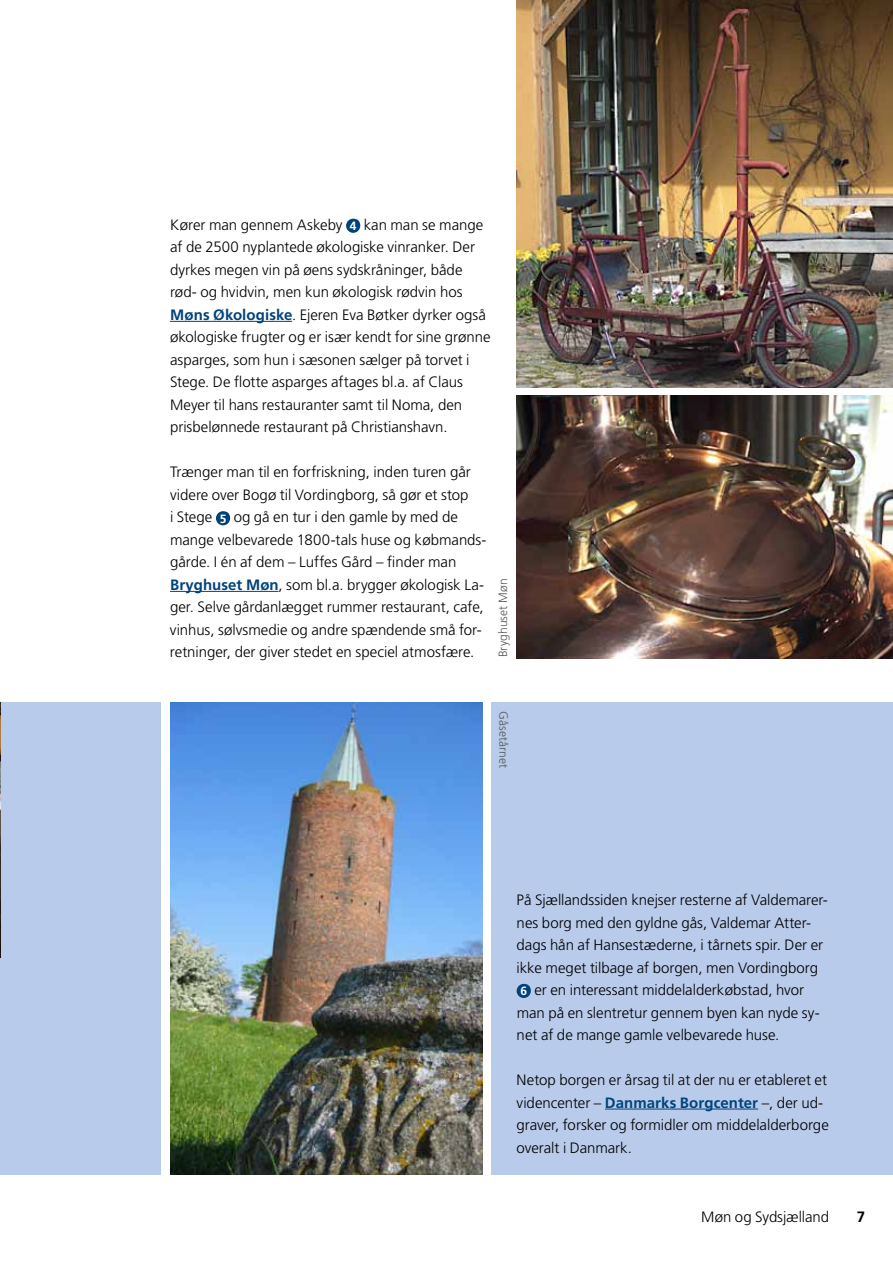
<style>
.page{position:relative;width:893px;height:1263px;background:#fff}
.page>*{position:absolute;margin:0;border:0;box-sizing:border-box;transform-origin:0 0}
.t1{font:300 15px/22.5px "Frutiger LT Std";color:#000}
.t2{font:700 15px "Frutiger LT Std";color:#000}
.t3{font:300 12px "Frutiger LT Std";letter-spacing:.005em;color:#565656}
.s1{font-weight:700;font-size:12px;color:#fff}
.s2{font-weight:700;color:#00437a}
</style>
<div class="page">
<div style="left:0;top:702px;width:893px;height:473px;background:#b9cbea"></div>
<hr style="left:170px;top:321px;width:122px;height:1px;background:#00437a">
<hr style="left:170px;top:591px;width:109px;height:1px;background:#00437a">
<div style="left:346px;top:219px;width:14px;height:14px;background:#00437a;border-radius:50%"></div>
<div style="left:216px;top:511px;width:14px;height:14px;background:#00437a;border-radius:50%"></div>
<img style="left:0;top:702px;width:1px;height:256px">
<img style="left:517px;top:0;width:376px;height:387px">
<img style="left:517px;top:396px;width:376px;height:262px">
<hr style="left:605px;top:1109px;width:153px;height:1px;background:#00437a">
<div style="left:517px;top:984px;width:14px;height:14px;background:#00437a;border-radius:50%"></div>
<div style="left:162px;top:702px;width:329px;height:473px;background:#fff"></div>
<img style="left:170px;top:702px;width:313px;height:473px">
<p class="t1" style="left:170px;top:214px;width:322px">Kører man gennem Askeby <span class="s1">4</span> kan man se mange af de 2500 nyplantede økologiske vinranker. Der dyrkes megen vin på øens sydskråninger, både rød- og hvidvin, men kun økologisk rødvin hos <span class="s2">Møns Økologiske</span>. Ejeren Eva Bøtker dyrker også økologiske frugter og er især kendt for sine grønne asparges, som hun i sæsonen sælger på torvet i Stege. De flotte asparges aftages bl.a. af Claus Meyer til hans restauranter samt til Noma, den prisbelønnede restaurant på Christianshavn.</p>
<p class="t1" style="left:170px;top:461px;width:318px">Trænger man til en forfriskning, inden turen går videre over Bogø til Vordingborg, så gør et stop<br>i Stege <span class="s1">5</span> og gå en tur i den gamle by med de mange velbevarede 1800-tals huse og købmands&shy;gårde. I én af dem – Luffes Gård – finder man <span class="s2">Bryghuset Møn</span>, som bl.a. brygger økologisk La&shy;ger. Selve gårdanlægget rummer restaurant, cafe, vinhus, sølvsmedie og andre spændende små for&shy;retninger, der giver stedet en speciel atmosfære.</p>
<p class="t3" style="left:496px;top:657px;width:80px;rotate:-90deg">Bryghuset Møn</p>
<p class="t3" style="left:510px;top:711px;width:59px;rotate:90deg">Gåsetårnet</p>
<p class="t1" style="left:517px;top:889px;width:313px">På Sjællandssiden knejser resterne af Valdemarer&shy;nes borg med den gyldne gås, Valdemar Atter&shy;dags hån af Hansestæderne, i tårnets spir. Der er ikke meget tilbage af borgen, men Vordingborg <span class="s1">6</span> er en interessant middelalderkøbstad, hvor man på en slentretur gennem byen kan nyde sy&shy;net af de mange gamle velbevarede huse.</p>
<p class="t1" style="left:517px;top:1069px;width:314px">Netop borgen er årsag til at der nu er etableret et videncenter – <span class="s2">Danmarks Borgcenter</span> –, der ud&shy;graver, forsker og formidler om middelalderborge overalt i Danmark.</p>
<p class="t1" style="left:701px;top:1206px;width:129px">Møn og Sydsjælland</p>
<p class="t2" style="left:857px;top:1208px;width:10px">7</p>
</div>
